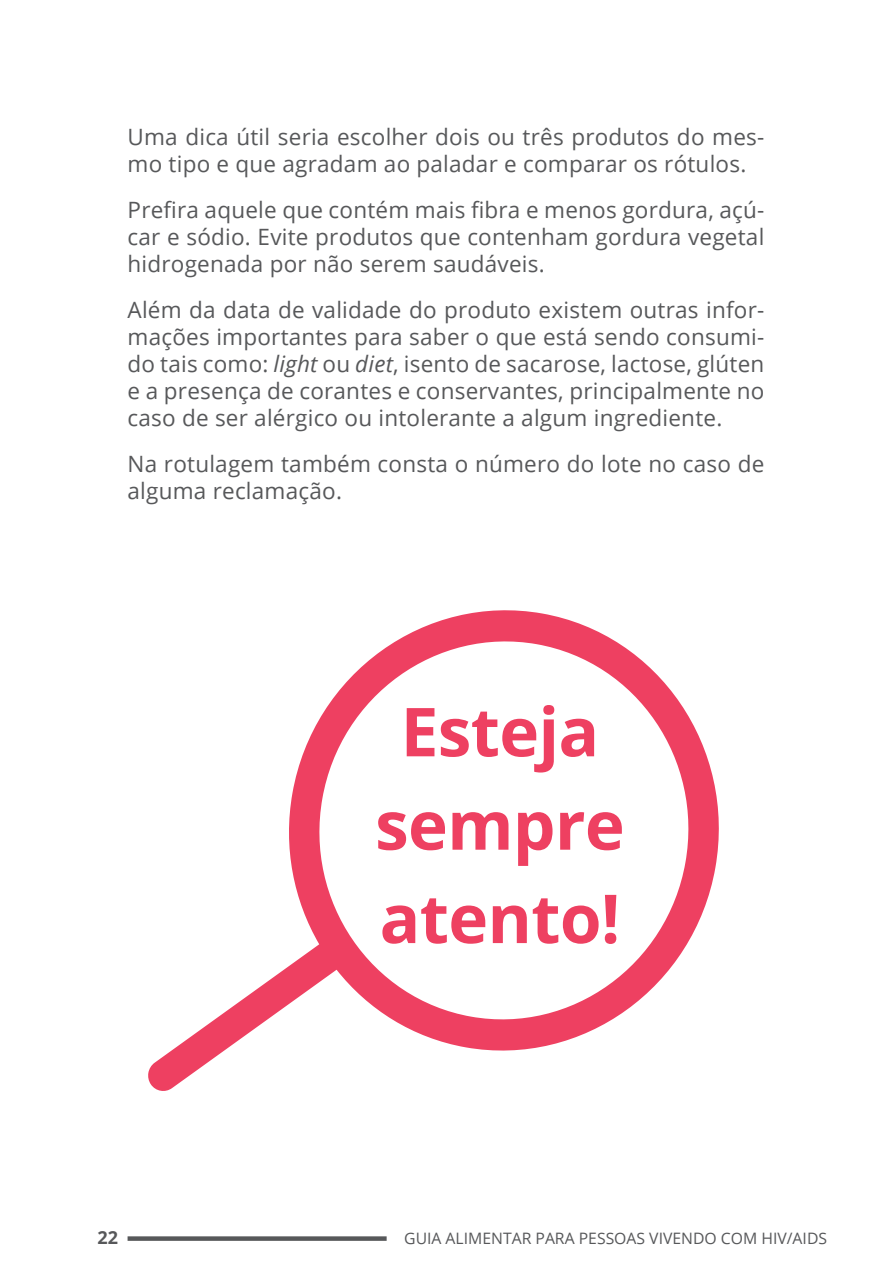
<style>
.page{position:relative;width:893px;height:1276px;background:#fff}
.page>*{position:absolute;margin:0;border:0;box-sizing:border-box;transform-origin:0 0}
.t1{font:700 67.5px/93.4px "Open Sans";letter-spacing:-.01em;color:#ee4061;text-align:center}
.t2{font:22.5px/27px "Open Sans";letter-spacing:.01em;color:#57585a}
.t3{font:700 18px "Open Sans";color:#57585a}
.t4{font:15.75px "Open Sans";color:#57585a}
.s1{font-style:italic}
</style>
<div class="page">
<svg style="left:128px;top:1236px;width:259px;height:4px"></svg>
<svg style="left:148px;top:610px;width:571px;height:481px"></svg>
<p class="t2" style="left:128px;top:123px;width:638px">Uma dica útil seria escolher dois ou três produtos do mes&shy;mo tipo e que agradam ao paladar e comparar os rótulos.</p>
<p class="t2" style="left:128px;top:196px;width:638px;text-align:justify">Prefira aquele que contém mais fibra e menos gordura, açú&shy;car e sódio. Evite produtos que contenham gordura vegetal hidrogenada por não serem saudáveis.</p>
<p class="t2" style="left:128px;top:296px;width:638px;text-align:justify">Além da data de validade do produto existem outras infor&shy;mações importantes para saber o que está sendo consumi&shy;do tais como: <span class="s1">light</span> ou <span class="s1">diet</span>, isento de sacarose, lactose, glúten e a presença de corantes e conservantes, principalmente no caso de ser alérgico ou intolerante a algum ingrediente.</p>
<p class="t2" style="left:128px;top:450px;width:638px">Na rotulagem também consta o número do lote no caso de alguma reclamação.</p>
<h1 class="t1" style="left:375px;top:683px;width:251px">Esteja sempre atento!</h1>
<p class="t3" style="left:97px;top:1225px;width:22px">22</p>
<p class="t4" style="left:404px;top:1227px;width:424px">GUIA ALIMENTAR PARA PESSOAS VIVENDO COM HIV/AIDS</p>
</div>
